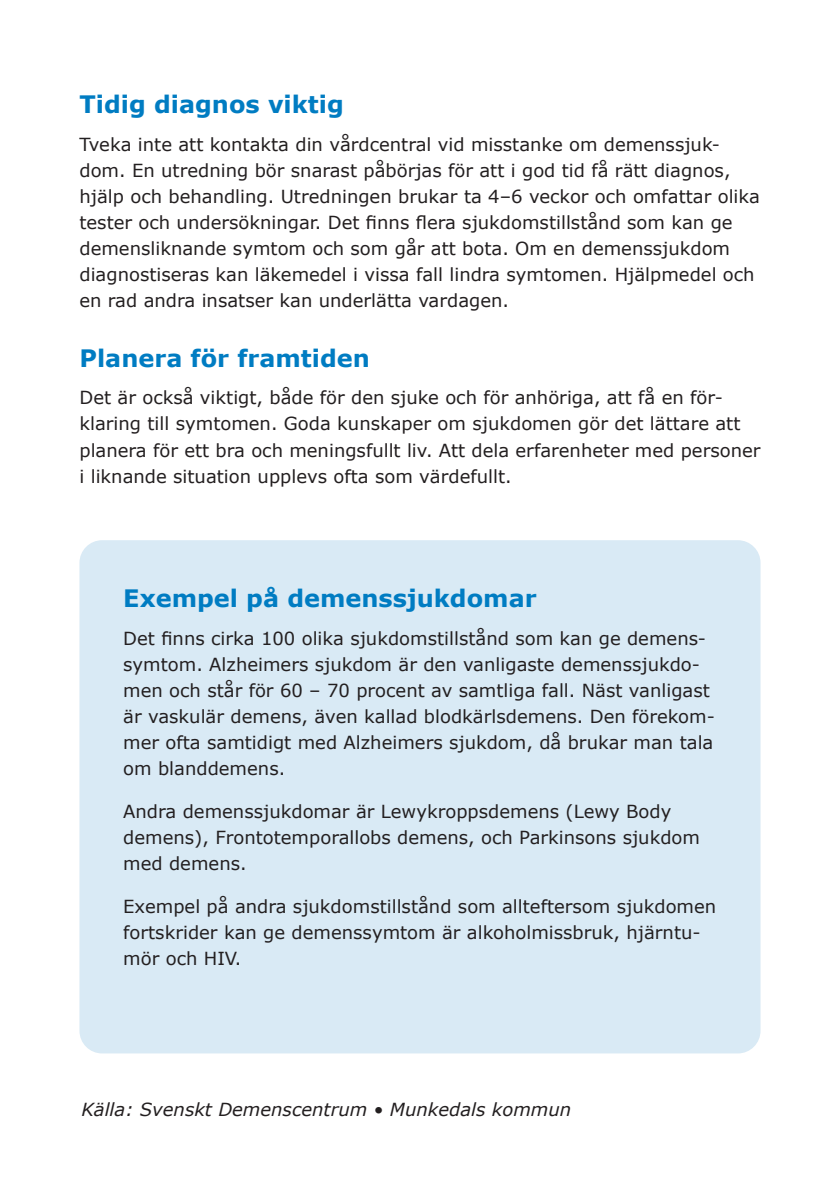
<style>
.page{position:relative;width:840px;height:1191px;background:#fff}
.page>*{position:absolute;margin:0;border:0;box-sizing:border-box;transform-origin:0 0}
.Rubrik_blå_-_14_pkt{font:700 24px "Verdana";color:#007cc2}
.Verdana_brödtext{font:18px/26px "Verdana";color:#231f20}
.Verdana_brödtext-2{font:italic 18px "Verdana";color:#231f20}
</style>
<div class="page">
<div style="left:79px;top:540px;width:681px;height:513px;background:#d9eaf5;border-radius:23px"></div>
<p class="Rubrik_blå_-_14_pkt" style="left:79px;top:88px;width:266px">Tidig diagnos viktig</p>
<p class="Verdana_brödtext" style="left:79px;top:131px;width:681px">Tveka inte att kontakta din vårdcentral vid misstanke om demenssjuk&shy;dom. En utredning bör snarast påbörjas för att i god tid få rätt diagnos, hjälp och behandling. Utredningen brukar ta 4–6 veckor och omfattar olika tester och undersökningar. Det finns flera sjukdomstillstånd som kan ge demensliknande symtom och som går att bota. Om en demenssjukdom diagnostiseras kan läkemedel i vissa fall lindra symtomen. Hjälpmedel och en rad andra insatser kan underlätta vardagen.</p>
<p class="Rubrik_blå_-_14_pkt" style="left:79px;top:341px;width:292px">Planera för framtiden</p>
<p class="Verdana_brödtext" style="left:79px;top:385px;width:682px">Det är också viktigt, både för den sjuke och för anhöriga, att få en för&shy;klaring till symtomen. Goda kunskaper om sjukdomen gör det lättare att planera för ett bra och meningsfullt liv. Att dela erfarenheter med personer i liknande situation upplevs ofta som värdefullt.</p>
<p class="Rubrik_blå_-_14_pkt" style="left:123px;top:581px;width:414px">Exempel på demenssjukdomar</p>
<p class="Verdana_brödtext" style="left:123px;top:625px;width:592px">Det finns cirka 100 olika sjukdomstillstånd som kan ge demens&shy;symtom. Alzheimers sjukdom är den vanligaste demenssjukdo&shy;men och står för 60 – 70 procent av samtliga fall. Näst vanligast är vaskulär demens, även kallad blodkärlsdemens. Den förekom&shy;mer ofta samtidigt med Alzheimers sjukdom, då brukar man tala om blanddemens.</p>
<p class="Verdana_brödtext" style="left:123px;top:798px;width:578px">Andra demenssjukdomar är Lewykroppsdemens (Lewy Body demens), Frontotemporallobs demens, och Parkinsons sjukdom med demens.</p>
<p class="Verdana_brödtext" style="left:123px;top:893px;width:594px">Exempel på andra sjukdomstillstånd som allteftersom sjukdomen fortskrider kan ge demenssymtom är alkoholmissbruk, hjärntu&shy;mör och HIV.</p>
<p class="Verdana_brödtext-2" style="left:81px;top:1096px;width:491px">Källa: Svenskt Demenscentrum • Munkedals kommun</p>
</div>
